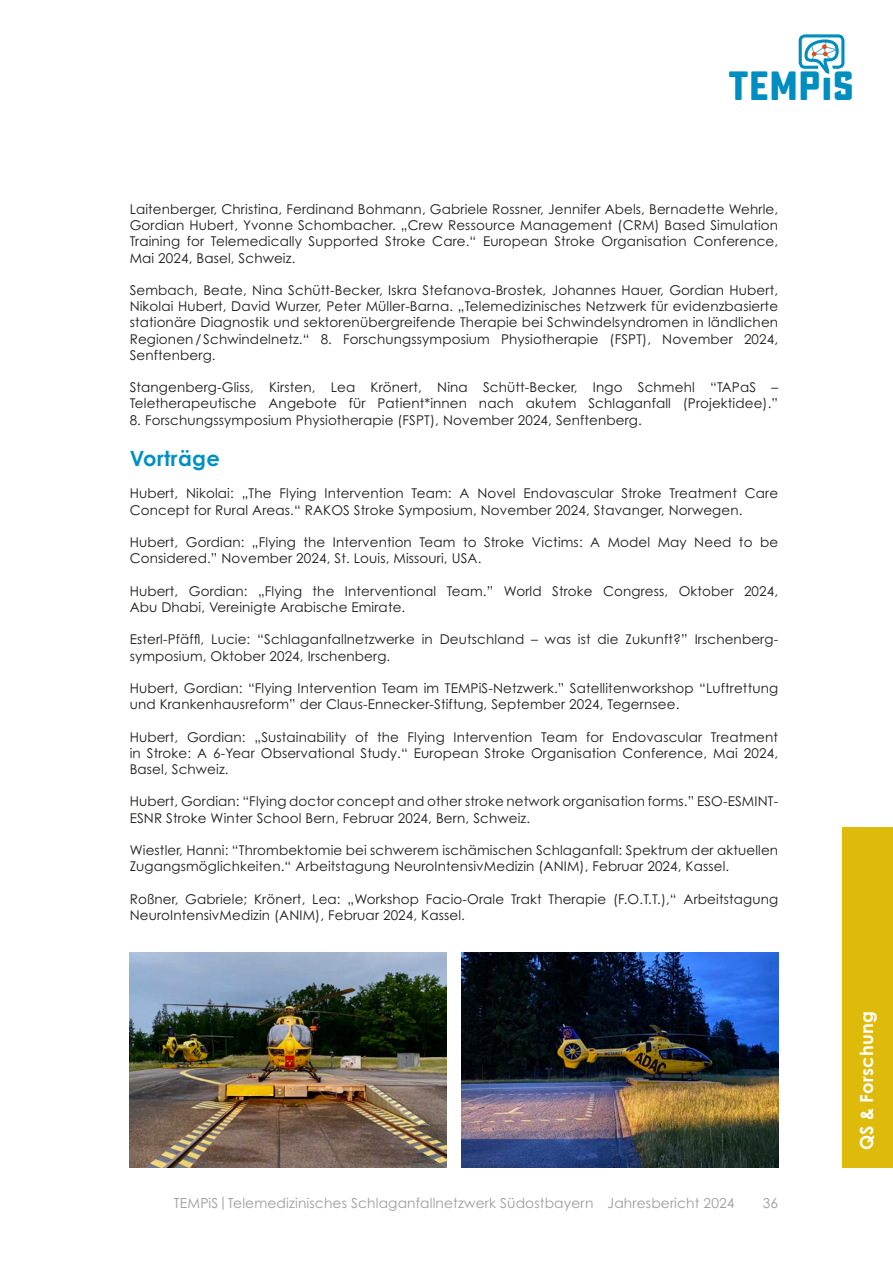
<style>
.page{position:relative;width:893px;height:1263px;background:#fff}
.page>*{position:absolute;margin:0;border:0;box-sizing:border-box;transform-origin:0 0}
.t1{font:700 40.8px "Sucrose";color:#008ec0}
.t2{font:700 21px "Century Gothic Std";letter-spacing:.02em;color:#0090c2}
.t3{font:700 18px "Century Gothic Std";letter-spacing:.01em;color:#fff}
.t4{font:13.8px "Century Gothic Std";letter-spacing:.01em;color:#9d9d9d}
.t5{font:13.5px/16.2px "Century Gothic Std";letter-spacing:.01em;color:#1d1d1b}
.s1{font-size:31.8px}
</style>
<div class="page">
<img style="left:130px;top:952px;width:316px;height:215px">
<img style="left:461px;top:952px;width:317px;height:215px">
<div style="left:843px;top:827px;width:50px;height:340px;background:#deba0a"></div>
<svg style="left:799px;top:34px;width:45px;height:40px"></svg>
<h1 class="t1" style="left:728px;top:62px;width:128px">TEMP<span class="s1">I</span>S</h1>
<p class="t5" style="left:130px;top:201px;width:650px;text-align:justify">Laitenberger, Christina, Ferdinand Bohmann, Gabriele Rossner, Jennifer Abels, Bernadette Wehrle, Gordian Hubert, Yvonne Schombacher. „Crew Ressource Management (CRM) Based Simulation Training for Telemedically Supported Stroke Care.“ European Stroke Organisation Conference, Mai 2024, Basel, Schweiz.</p>
<p class="t5" style="left:130px;top:282px;width:650px;text-align:justify">Sembach, Beate, Nina Schütt-Becker, Iskra Stefanova-Brostek, Johannes Hauer, Gordian Hubert, Nikolai Hubert, David Wurzer, Peter Müller-Barna. „Telemedizinisches Netzwerk für evidenzbasierte stationäre Diagnostik und sektorenübergreifende Therapie bei Schwindelsyndromen in ländlichen Regionen/ Schwindelnetz.“ 8. Forschungssymposium Physiotherapie (FSPT), November 2024, Senftenberg.</p>
<p class="t5" style="left:130px;top:379px;width:650px">Stangenberg-Gliss, Kirsten, Lea Krönert, Nina Schütt-Becker, Ingo Schmehl “TAPaS –<br>Teletherapeutische Angebote für Patient*innen nach akutem Schlaganfall (Projektidee).”</p>
<p class="t5" style="left:130px;top:411px;width:514px">8. Forschungssymposium Physiotherapie (FSPT), November 2024, Senftenberg.</p>
<h2 class="t2" style="left:130px;top:445px;width:92px">Vorträge</h2>
<p class="t5" style="left:130px;top:485px;width:650px">Hubert, Nikolai: „The Flying Intervention Team: A Novel Endovascular Stroke Treatment Care<br>Concept for Rural Areas.“ RAKOS Stroke Symposium, November 2024, Stavanger, Norwegen.</p>
<p class="t5" style="left:130px;top:534px;width:650px">Hubert, Gordian: „Flying the Intervention Team to Stroke Victims: A Model May Need to be<br>Considered.” November 2024, St. Louis, Missouri, USA.</p>
<p class="t5" style="left:130px;top:582px;width:650px">Hubert, Gordian: „Flying the Interventional Team.” World Stroke Congress, Oktober 2024,<br>Abu Dhabi, Vereinigte Arabische Emirate.</p>
<p class="t5" style="left:130px;top:631px;width:650px">Esterl-Pfäffl, Lucie: “Schlaganfallnetzwerke in Deutschland – was ist die Zukunft?” Irschenberg&shy;symposium, Oktober 2024, Irschenberg.</p>
<p class="t5" style="left:130px;top:680px;width:650px">Hubert, Gordian: “Flying Intervention Team im TEMPiS-Netzwerk.” Satellitenworkshop “Luftrettung und Krankenhausreform” der Claus-Ennecker-Stiftung, September 2024, Tegernsee.</p>
<p class="t5" style="left:130px;top:728px;width:650px;text-align:justify">Hubert, Gordian: „Sustainability of the Flying Intervention Team for Endovascular Treatment in Stroke: A 6-Year Observational Study.“ European Stroke Organisation Conference, Mai 2024, Basel, Schweiz.</p>
<p class="t5" style="left:130px;top:793px;width:650px">Hubert, Gordian: “Flying doctor concept and other stroke network organisation forms.” ESO-ESMINT-<br>ESNR Stroke Winter School Bern, Februar 2024, Bern, Schweiz.</p>
<p class="t5" style="left:130px;top:842px;width:650px">Wiestler, Hanni: “Thrombektomie bei schwerem ischämischen Schlaganfall: Spektrum der aktuellen<br>Zugangsmöglichkeiten.“ Arbeitstagung NeuroIntensivMedizin (ANIM), Februar 2024, Kassel.</p>
<p class="t5" style="left:130px;top:890px;width:650px">Roßner, Gabriele; Krönert, Lea: „Workshop Facio-Orale Trakt Therapie (F.O.T.T.),“ Arbeitstagung<br>NeuroIntensivMedizin (ANIM), Februar 2024, Kassel.</p>
<p class="t4" style="left:174px;top:1195px;width:562px">TEMPiS|Telemedizinisches Schlaganfallnetzwerk Südostbayern Jahresbericht 2024</p>
<p class="t4" style="left:763px;top:1195px;width:17px">36</p>
<h3 class="t3" style="left:855px;top:1150px;width:140px;rotate:-90deg">QS &amp; Forschung</h3>
</div>
